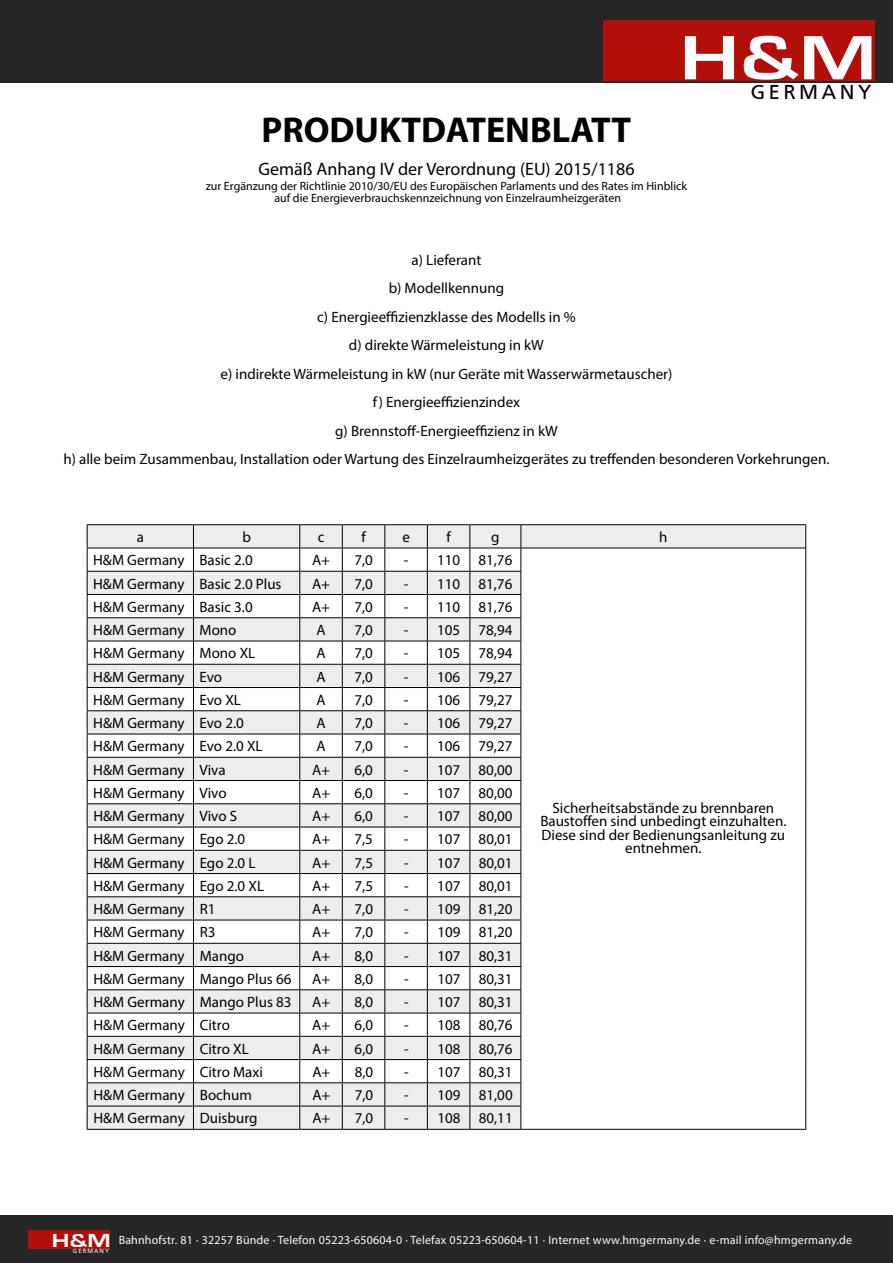
<style>
.page{position:relative;width:893px;height:1263px;background:#fff}
.page>*{position:absolute;margin:0;border:0;box-sizing:border-box;transform-origin:0 0}
.t1{font:700 64.8px "Eurose";color:#fff;scale:1.11 1}
.t2{font:700 36px "Myriad Pro";color:#000}
.t3{font:21px "Frutiger";letter-spacing:.17em;color:#000}
.t4{font:700 19.5px "Eurose";color:#fff;scale:1.11 1}
.t5{font:18px "Myriad Pro";color:#000}
.t6{font:15px/28.5px "Myriad Pro";color:#000;text-align:center}
.t7{font:12px/12px "Myriad Pro";color:#000;text-align:center}
.t8{font:12px "Myriad Pro";letter-spacing:.015em;color:#fbfbfb}
.t9{font:6.3px "Frutiger";letter-spacing:.17em;color:#fff}
</style>
<div class="page">
<div style="left:0;top:1215px;width:893px;height:48px;background:#282727"></div>
<div style="left:29px;top:1230px;width:81px;height:18px;background:#b20f0b"></div>
<hr style="left:87px;top:524px;width:106px;height:1px;background:#000">
<hr style="left:193px;top:524px;width:107px;height:1px;background:#000">
<hr style="left:300px;top:524px;width:42px;height:1px;background:#000">
<hr style="left:342px;top:524px;width:43px;height:1px;background:#000">
<hr style="left:385px;top:524px;width:42px;height:1px;background:#000">
<hr style="left:427px;top:524px;width:43px;height:1px;background:#000">
<hr style="left:470px;top:524px;width:51px;height:1px;background:#000">
<hr style="left:521px;top:524px;width:285px;height:1px;background:#000">
<svg style="left:87px;top:525px;width:719px;height:604px"></svg>
<hr style="left:87px;top:1129px;width:106px;height:1px;background:#000">
<hr style="left:193px;top:1129px;width:107px;height:1px;background:#000">
<hr style="left:300px;top:1129px;width:42px;height:1px;background:#000">
<hr style="left:342px;top:1129px;width:43px;height:1px;background:#000">
<hr style="left:385px;top:1129px;width:42px;height:1px;background:#000">
<hr style="left:427px;top:1129px;width:43px;height:1px;background:#000">
<hr style="left:470px;top:1129px;width:51px;height:1px;background:#000">
<hr style="left:521px;top:1129px;width:285px;height:1px;background:#000">
<div style="left:0;top:0;width:893px;height:83px;background:#282727"></div>
<div style="left:603px;top:20px;width:271px;height:60px;background:#b20f0b"></div>
<h1 class="t1" style="left:680px;top:22px;width:179px">H&amp;M</h1>
<h3 class="t3" style="left:751px;top:80px;width:122px">GERMANY</h3>
<h2 class="t2" style="left:262px;top:106px;width:371px">PRODUKTDATENBLATT</h2>
<p class="t5" style="left:258px;top:158px;width:378px">Gemäß Anhang IV der Verordnung (EU) 2015/1186</p>
<p class="t7" style="left:206px;top:180px;width:483px">zur Ergänzung der Richtlinie 2010/30/EU des Europäischen Parlaments und des Rates im Hinblick auf die Energieverbrauchskennzeichnung von Einzelraumheizgeräten</p>
<p class="t6" style="left:63px;top:245px;width:768px">a) Lieferant<br>b) Modellkennung<br>c) Energieeffizienzklasse des Modells in %<br>d) direkte Wärmeleistung in kW<br>e) indirekte Wärmeleistung in kW (nur Geräte mit Wasserwärmetauscher)<br>f) Energieeffizienzindex<br>g) Brennstoff-Energieeffizienz in kW<br>h) alle beim Zusammenbau, Installation oder Wartung des Einzelraumheizgerätes zu treffenden besonderen Vorkehrungen.</p>
<p class="t6" style="left:137px;top:522px;width:9px">a</p>
<p class="t6" style="left:242px;top:522px;width:10px">b</p>
<p class="t6" style="left:318px;top:522px;width:8px">c</p>
<p class="t6" style="left:361px;top:522px;width:6px">f</p>
<p class="t6" style="left:402px;top:522px;width:9px">e</p>
<p class="t6" style="left:446px;top:522px;width:6px">f</p>
<p class="t6" style="left:491px;top:522px;width:10px">g</p>
<p class="t6" style="left:659px;top:522px;width:10px">h</p>
<p class="t6" style="left:93px;top:546px;width:161px">H&amp;M Germany Basic 2.0</p>
<p class="t6" style="left:312px;top:546px;width:20px">A+</p>
<p class="t6" style="left:354px;top:546px;width:20px">7,0</p>
<p class="t6" style="left:404px;top:546px;width:110px">- 110 81,76</p>
<p class="t6" style="left:93px;top:569px;width:190px">H&amp;M Germany Basic 2.0 Plus</p>
<p class="t6" style="left:312px;top:569px;width:20px">A+</p>
<p class="t6" style="left:354px;top:569px;width:20px">7,0</p>
<p class="t6" style="left:404px;top:569px;width:110px">- 110 81,76</p>
<p class="t6" style="left:93px;top:592px;width:161px">H&amp;M Germany Basic 3.0</p>
<p class="t6" style="left:312px;top:592px;width:20px">A+</p>
<p class="t6" style="left:354px;top:592px;width:20px">7,0</p>
<p class="t6" style="left:404px;top:592px;width:110px">- 110 81,76</p>
<p class="t6" style="left:93px;top:615px;width:145px">H&amp;M Germany Mono</p>
<p class="t6" style="left:316px;top:615px;width:11px">A</p>
<p class="t6" style="left:354px;top:615px;width:20px">7,0</p>
<p class="t6" style="left:404px;top:615px;width:110px">- 105 78,94</p>
<p class="t6" style="left:93px;top:639px;width:164px">H&amp;M Germany Mono XL</p>
<p class="t6" style="left:317px;top:639px;width:11px">A</p>
<p class="t6" style="left:354px;top:639px;width:20px">7,0</p>
<p class="t6" style="left:404px;top:639px;width:110px">- 105 78,94</p>
<p class="t6" style="left:93px;top:662px;width:130px">H&amp;M Germany Evo</p>
<p class="t6" style="left:317px;top:662px;width:11px">A</p>
<p class="t6" style="left:354px;top:662px;width:20px">7,0</p>
<p class="t6" style="left:404px;top:662px;width:110px">- 106 79,27</p>
<p class="t6" style="left:93px;top:685px;width:149px">H&amp;M Germany Evo XL</p>
<p class="t6" style="left:317px;top:685px;width:11px">A</p>
<p class="t6" style="left:354px;top:685px;width:20px">7,0</p>
<p class="t6" style="left:404px;top:685px;width:110px">- 106 79,27</p>
<p class="t6" style="left:93px;top:708px;width:152px">H&amp;M Germany Evo 2.0</p>
<p class="t6" style="left:317px;top:708px;width:11px">A</p>
<p class="t6" style="left:354px;top:708px;width:20px">7,0</p>
<p class="t6" style="left:404px;top:708px;width:110px">- 106 79,27</p>
<p class="t6" style="left:93px;top:732px;width:171px">H&amp;M Germany Evo 2.0 XL</p>
<p class="t6" style="left:317px;top:732px;width:11px">A</p>
<p class="t6" style="left:354px;top:732px;width:20px">7,0</p>
<p class="t6" style="left:404px;top:732px;width:110px">- 106 79,27</p>
<p class="t6" style="left:93px;top:755px;width:134px">H&amp;M Germany Viva</p>
<p class="t6" style="left:312px;top:755px;width:20px">A+</p>
<p class="t6" style="left:354px;top:755px;width:20px">6,0</p>
<p class="t6" style="left:404px;top:755px;width:110px">- 107 80,00</p>
<p class="t6" style="left:93px;top:778px;width:135px">H&amp;M Germany Vivo</p>
<p class="t6" style="left:312px;top:778px;width:20px">A+</p>
<p class="t6" style="left:354px;top:778px;width:20px">6,0</p>
<p class="t6" style="left:404px;top:778px;width:110px">- 107 80,00</p>
<p class="t6" style="left:93px;top:801px;width:145px">H&amp;M Germany Vivo S</p>
<p class="t6" style="left:312px;top:801px;width:20px">A+</p>
<p class="t6" style="left:354px;top:801px;width:20px">6,0</p>
<p class="t6" style="left:404px;top:801px;width:110px">- 107 80,00</p>
<p class="t6" style="left:93px;top:825px;width:153px">H&amp;M Germany Ego 2.0</p>
<p class="t6" style="left:312px;top:825px;width:20px">A+</p>
<p class="t6" style="left:354px;top:825px;width:20px">7,5</p>
<p class="t6" style="left:404px;top:825px;width:110px">- 107 80,01</p>
<p class="t6" style="left:93px;top:848px;width:164px">H&amp;M Germany Ego 2.0 L</p>
<p class="t6" style="left:312px;top:848px;width:20px">A+</p>
<p class="t6" style="left:354px;top:848px;width:20px">7,5</p>
<p class="t6" style="left:404px;top:848px;width:110px">- 107 80,01</p>
<p class="t6" style="left:93px;top:871px;width:172px">H&amp;M Germany Ego 2.0 XL</p>
<p class="t6" style="left:312px;top:871px;width:20px">A+</p>
<p class="t6" style="left:355px;top:871px;width:20px">7,5</p>
<p class="t6" style="left:404px;top:871px;width:110px">- 107 80,01</p>
<p class="t6" style="left:93px;top:894px;width:124px">H&amp;M Germany R1</p>
<p class="t6" style="left:312px;top:894px;width:20px">A+</p>
<p class="t6" style="left:355px;top:894px;width:20px">7,0</p>
<p class="t6" style="left:404px;top:894px;width:110px">- 109 81,20</p>
<p class="t6" style="left:93px;top:918px;width:124px">H&amp;M Germany R3</p>
<p class="t6" style="left:312px;top:918px;width:20px">A+</p>
<p class="t6" style="left:355px;top:918px;width:20px">7,0</p>
<p class="t6" style="left:404px;top:918px;width:110px">- 109 81,20</p>
<p class="t6" style="left:93px;top:941px;width:152px">H&amp;M Germany Mango</p>
<p class="t6" style="left:312px;top:941px;width:20px">A+</p>
<p class="t6" style="left:355px;top:941px;width:20px">8,0</p>
<p class="t6" style="left:404px;top:941px;width:110px">- 107 80,31</p>
<p class="t6" style="left:93px;top:964px;width:200px">H&amp;M Germany Mango Plus 66</p>
<p class="t6" style="left:312px;top:964px;width:20px">A+</p>
<p class="t6" style="left:355px;top:964px;width:20px">8,0</p>
<p class="t6" style="left:404px;top:964px;width:110px">- 107 80,31</p>
<p class="t6" style="left:93px;top:987px;width:200px">H&amp;M Germany Mango Plus 83</p>
<p class="t6" style="left:312px;top:987px;width:20px">A+</p>
<p class="t6" style="left:355px;top:987px;width:20px">8,0</p>
<p class="t6" style="left:404px;top:987px;width:110px">- 107 80,31</p>
<p class="t6" style="left:93px;top:1011px;width:138px">H&amp;M Germany Citro</p>
<p class="t6" style="left:312px;top:1011px;width:20px">A+</p>
<p class="t6" style="left:355px;top:1011px;width:20px">6,0</p>
<p class="t6" style="left:404px;top:1011px;width:110px">- 108 80,76</p>
<p class="t6" style="left:93px;top:1034px;width:157px">H&amp;M Germany Citro XL</p>
<p class="t6" style="left:312px;top:1034px;width:20px">A+</p>
<p class="t6" style="left:355px;top:1034px;width:20px">6,0</p>
<p class="t6" style="left:404px;top:1034px;width:110px">- 108 80,76</p>
<p class="t6" style="left:93px;top:1057px;width:171px">H&amp;M Germany Citro Maxi</p>
<p class="t6" style="left:312px;top:1057px;width:20px">A+</p>
<p class="t6" style="left:355px;top:1057px;width:20px">8,0</p>
<p class="t6" style="left:404px;top:1057px;width:110px">- 107 80,31</p>
<p class="t6" style="left:94px;top:1080px;width:160px">H&amp;M Germany Bochum</p>
<p class="t6" style="left:312px;top:1080px;width:20px">A+</p>
<p class="t6" style="left:355px;top:1080px;width:20px">7,0</p>
<p class="t6" style="left:404px;top:1080px;width:110px">- 109 81,00</p>
<p class="t6" style="left:94px;top:1104px;width:166px">H&amp;M Germany Duisburg</p>
<p class="t6" style="left:312px;top:1104px;width:20px">A+</p>
<p class="t6" style="left:355px;top:1104px;width:20px">7,0</p>
<p class="t6" style="left:404px;top:1104px;width:110px">- 108 80,11</p>
<p class="t6" style="left:540px;top:801px;width:248px;line-height:13.5px">Sicherheitsabstände zu brennbaren<br>Baustoffen sind unbedingt einzuhalten.<br>Diese sind der Bedienungsanleitung zu entnehmen.</p>
<h3 class="t4" style="left:52px;top:1230px;width:55px">H&amp;M</h3>
<p class="t8" style="left:119px;top:1232px;width:735px">Bahnhofstr. 81 · 32257 Bünde · Telefon 05223-650604-0 · Telefax 05223-650604-11 · Internet www.hmgermany.de · e-mail info@hmgermany.de</p>
<p class="t9" style="left:73px;top:1247px;width:38px">GERMANY</p>
</div>
